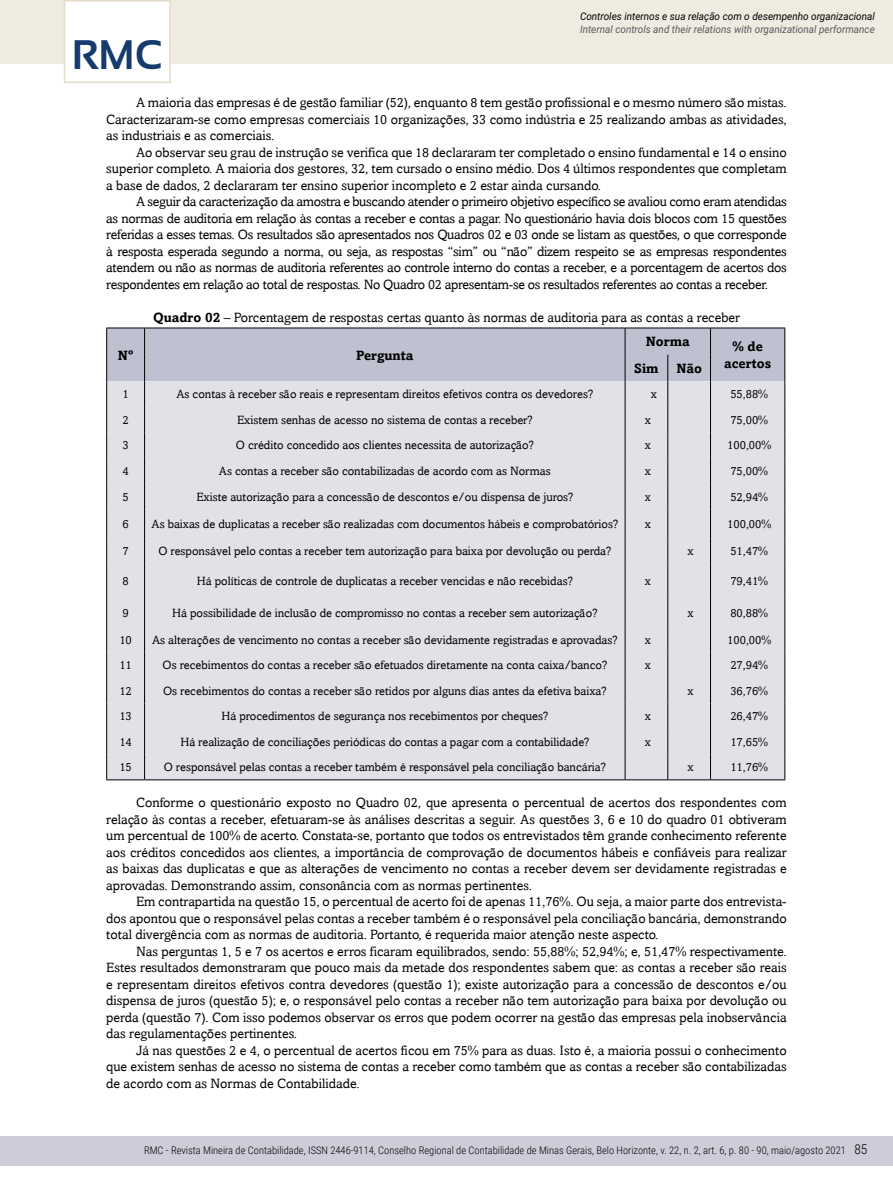
<style>
.page{position:relative;width:893px;height:1191px;background:#fff}
.page>*{position:absolute;margin:0;border:0;box-sizing:border-box;transform-origin:0 0}
.t1{font:700 41.25px "Sansation";color:#143b6b}
.t2{font:13.5px/16.5px "Amasis";color:#000;text-align:justify}
.t3{font:700 13.5px/16.2px "Amasis";color:#000;text-align:center}
.t4{font:300 13.5px "Roboto Condensed";color:#000}
.t5{font:12px "Amasis";color:#000}
.t6{font:300 10.5px "Roboto Condensed";color:#000}
.t7{font:italic 10.5px "Roboto";color:#58595b;scale:.95 1}
.t8{font:italic 10.5px "Roboto";color:#000;scale:.95 1}
.s1{font-weight:700}
</style>
<div class="page">
<div style="left:0;top:1135px;width:893px;height:30px;background:#cdcdda"></div>
<div style="left:0;top:0;width:893px;height:64px;background:#efebe1"></div>
<div style="left:64px;top:0;width:107px;height:83px;background:#fff;border:2px solid #e4dcca"></div>
<div style="left:107px;top:564px;width:677px;height:215px;background:#e1e1e8"></div>
<hr style="left:144px;top:564px;width:1px;height:34px;background:#000">
<hr style="left:625px;top:564px;width:1px;height:34px;background:#000">
<hr style="left:667px;top:564px;width:1px;height:34px;background:#000">
<svg style="left:625px;top:598px;width:1px;height:181px"></svg>
<svg style="left:667px;top:598px;width:1px;height:181px"></svg>
<hr style="left:106px;top:564px;width:1px;height:34px;background:#000">
<svg style="left:106px;top:328px;width:679px;height:236px;background:#d7d7e0"></svg>
<hr style="left:710px;top:564px;width:1px;height:34px;background:#000">
<hr style="left:784px;top:564px;width:1px;height:34px;background:#000">
<svg style="left:106px;top:598px;width:1px;height:181px"></svg>
<hr style="left:106px;top:779px;width:39px;height:1px;background:#000">
<svg style="left:144px;top:598px;width:1px;height:181px"></svg>
<hr style="left:145px;top:779px;width:480px;height:1px;background:#000">
<hr style="left:625px;top:779px;width:43px;height:1px;background:#000">
<hr style="left:668px;top:779px;width:42px;height:1px;background:#000">
<svg style="left:710px;top:598px;width:1px;height:181px"></svg>
<svg style="left:784px;top:598px;width:1px;height:181px"></svg>
<hr style="left:710px;top:779px;width:75px;height:1px;background:#000">
<p class="t8" style="left:580px;top:9px;width:312px">Controles internos e sua relação com o desempenho organizacional</p>
<p class="t7" style="left:580px;top:22px;width:312px">Internal controls and their relations with organizational performance</p>
<h1 class="t1" style="left:72px;top:32px;width:92px">RMC</h1>
<p class="t2" style="left:106px;top:94px;width:682px;text-indent:30px">A maioria das empresas é de gestão familiar (52), enquanto 8 tem gestão profissional e o mesmo número são mistas.<br>Caracterizaram-se como empresas comerciais 10 organizações, 33 como indústria e 25 realizando ambas as atividades, as industriais e as comerciais.</p>
<p class="t2" style="left:106px;top:144px;width:682px;text-indent:30px">Ao observar seu grau de instrução se verifica que 18 declararam ter completado o ensino fundamental e 14 o ensino superior completo. A maioria dos gestores, 32, tem cursado o ensino médio. Dos 4 últimos respondentes que completam a base de dados, 2 declararam ter ensino superior incompleto e 2 estar ainda cursando.</p>
<p class="t2" style="left:106px;top:193px;width:682px;text-indent:30px">A seguir da caracterização da amostra e buscando atender o primeiro objetivo específico se avaliou como eram atendidas as normas de auditoria em relação às contas a receber e contas a pagar. No questionário havia dois blocos com 15 questões referidas a esses temas. Os resultados são apresentados nos Quadros 02 e 03 onde se listam as questões, o que corresponde à resposta esperada segundo a norma, ou seja, as respostas “sim” ou “não” dizem respeito se as empresas respondentes atendem ou não as normas de auditoria referentes ao controle interno do contas a receber, e a porcentagem de acertos dos respondentes em relação ao total de respostas. No Quadro 02 apresentam-se os resultados referentes ao contas a receber.</p>
<p class="t2" style="left:153px;top:309px;width:588px"><span class="s1">Quadro 02</span> – Porcentagem de respostas certas quanto às normas de auditoria para as contas a receber</p>
<p class="t3" style="left:118px;top:346px;width:17px">Nº</p>
<p class="t3" style="left:356px;top:346px;width:59px">Pergunta</p>
<p class="t3" style="left:646px;top:333px;width:45px">Norma</p>
<p class="t3" style="left:724px;top:338px;width:49px">% de acertos</p>
<p class="t3" style="left:634px;top:360px;width:26px">Sim</p>
<p class="t3" style="left:676px;top:360px;width:27px">Não</p>
<p class="t5" style="left:122px;top:387px;width:8px">1</p>
<p class="t5" style="left:177px;top:387px;width:418px">As contas à receber são reais e representam direitos efetivos contra os devedores?</p>
<p class="t5" style="left:651px;top:387px;width:8px">x</p>
<p class="t5" style="left:730px;top:387px;width:39px">55,88%</p>
<p class="t5" style="left:122px;top:413px;width:8px">2</p>
<p class="t5" style="left:237px;top:413px;width:297px">Existem senhas de acesso no sistema de contas a receber?</p>
<p class="t5" style="left:645px;top:413px;width:8px">x</p>
<p class="t5" style="left:730px;top:413px;width:39px">75,00%</p>
<p class="t5" style="left:122px;top:438px;width:8px">3</p>
<p class="t5" style="left:236px;top:438px;width:300px">O crédito concedido aos clientes necessita de autorização?</p>
<p class="t5" style="left:645px;top:438px;width:8px">x</p>
<p class="t5" style="left:727px;top:438px;width:45px">100,00%</p>
<p class="t5" style="left:123px;top:464px;width:8px">4</p>
<p class="t5" style="left:219px;top:464px;width:333px">As contas a receber são contabilizadas de acordo com as Normas</p>
<p class="t5" style="left:645px;top:464px;width:8px">x</p>
<p class="t5" style="left:730px;top:464px;width:39px">75,00%</p>
<p class="t5" style="left:123px;top:490px;width:8px">5</p>
<p class="t5" style="left:196px;top:490px;width:378px">Existe autorização para a concessão de descontos e/ou dispensa de juros?</p>
<p class="t5" style="left:645px;top:490px;width:8px">x</p>
<p class="t5" style="left:730px;top:490px;width:39px">52,94%</p>
<p class="t5" style="left:123px;top:517px;width:8px">6</p>
<p class="t5" style="left:152px;top:517px;width:468px">As baixas de duplicatas a receber são realizadas com documentos hábeis e comprobatórios?</p>
<p class="t5" style="left:645px;top:517px;width:8px">x</p>
<p class="t5" style="left:727px;top:517px;width:45px">100,00%</p>
<p class="t5" style="left:123px;top:544px;width:8px">7</p>
<p class="t5" style="left:158px;top:544px;width:454px">O responsável pelo contas a receber tem autorização para baixa por devolução ou perda?</p>
<p class="t5" style="left:688px;top:544px;width:8px">x</p>
<p class="t5" style="left:730px;top:544px;width:39px">51,47%</p>
<p class="t5" style="left:122px;top:574px;width:8px">8</p>
<p class="t5" style="left:197px;top:574px;width:377px">Há políticas de controle de duplicatas a receber vencidas e não recebidas?</p>
<p class="t5" style="left:645px;top:574px;width:8px">x</p>
<p class="t5" style="left:730px;top:574px;width:39px">79,41%</p>
<p class="t5" style="left:122px;top:605px;width:8px">9</p>
<p class="t5" style="left:172px;top:605px;width:427px">Há possibilidade de inclusão de compromisso no contas a receber sem autorização?</p>
<p class="t5" style="left:688px;top:605px;width:8px">x</p>
<p class="t5" style="left:730px;top:605px;width:39px">80,88%</p>
<p class="t5" style="left:119px;top:633px;width:14px">10</p>
<p class="t5" style="left:152px;top:633px;width:467px">As alterações de vencimento no contas a receber são devidamente registradas e aprovadas?</p>
<p class="t5" style="left:645px;top:633px;width:8px">x</p>
<p class="t5" style="left:727px;top:633px;width:45px">100,00%</p>
<p class="t5" style="left:119px;top:658px;width:14px">11</p>
<p class="t5" style="left:163px;top:658px;width:446px">Os recebimentos do contas a receber são efetuados diretamente na conta caixa/banco?</p>
<p class="t5" style="left:645px;top:658px;width:8px">x</p>
<p class="t5" style="left:730px;top:658px;width:39px">27,94%</p>
<p class="t5" style="left:119px;top:684px;width:14px">12</p>
<p class="t5" style="left:163px;top:684px;width:445px">Os recebimentos do contas a receber são retidos por alguns dias antes da efetiva baixa?</p>
<p class="t5" style="left:688px;top:684px;width:8px">x</p>
<p class="t5" style="left:730px;top:684px;width:39px">36,76%</p>
<p class="t5" style="left:119px;top:709px;width:14px">13</p>
<p class="t5" style="left:222px;top:709px;width:328px">Há procedimentos de segurança nos recebimentos por cheques?</p>
<p class="t5" style="left:645px;top:709px;width:8px">x</p>
<p class="t5" style="left:730px;top:709px;width:39px">26,47%</p>
<p class="t5" style="left:119px;top:735px;width:14px">14</p>
<p class="t5" style="left:180px;top:735px;width:410px">Há realização de conciliações periódicas do contas a pagar com a contabilidade?</p>
<p class="t5" style="left:645px;top:735px;width:8px">x</p>
<p class="t5" style="left:730px;top:735px;width:39px">17,65%</p>
<p class="t5" style="left:119px;top:760px;width:14px">15</p>
<p class="t5" style="left:164px;top:760px;width:444px">O responsável pelas contas a receber também é responsável pela conciliação bancária?</p>
<p class="t5" style="left:688px;top:760px;width:8px">x</p>
<p class="t5" style="left:730px;top:760px;width:39px">11,76%</p>
<p class="t2" style="left:106px;top:794px;width:682px;text-indent:30px">Conforme o questionário exposto no Quadro 02, que apresenta o percentual de acertos dos respondentes com relação às contas a receber, efetuaram-se às análises descritas a seguir. As questões 3, 6 e 10 do quadro 01 obtiveram um percentual de 100% de acerto. Constata-se, portanto que todos os entrevistados têm grande conhecimento referente aos créditos concedidos aos clientes, a importância de comprovação de documentos hábeis e confiáveis para realizar as baixas das duplicatas e que as alterações de vencimento no contas a receber devem ser devidamente registradas e aprovadas. Demonstrando assim, consonância com as normas pertinentes.</p>
<p class="t2" style="left:106px;top:893px;width:682px;text-indent:30px">Em contrapartida na questão 15, o percentual de acerto foi de apenas 11,76%. Ou seja, a maior parte dos entrevista&shy;dos apontou que o responsável pelas contas a receber também é o responsável pela conciliação bancária, demonstrando total divergência com as normas de auditoria. Portanto, é requerida maior atenção neste aspecto.</p>
<p class="t2" style="left:106px;top:942px;width:682px;text-indent:30px">Nas perguntas 1, 5 e 7 os acertos e erros ficaram equilibrados, sendo: 55,88%; 52,94%; e, 51,47% respectivamente.<br>Estes resultados demonstraram que pouco mais da metade dos respondentes sabem que: as contas a receber são reais e representam direitos efetivos contra devedores (questão 1); existe autorização para a concessão de descontos e/ou dispensa de juros (questão 5); e, o responsável pelo contas a receber não tem autorização para baixa por devolução ou perda (questão 7). Com isso podemos observar os erros que podem ocorrer na gestão das empresas pela inobservância das regulamentações pertinentes.</p>
<p class="t2" style="left:106px;top:1041px;width:682px;text-indent:30px">Já nas questões 2 e 4, o percentual de acertos ficou em 75% para as duas. Isto é, a maioria possui o conhecimento que existem senhas de acesso no sistema de contas a receber como também que as contas a receber são contabilizadas de acordo com as Normas de Contabilidade.</p>
<p class="t6" style="left:144px;top:1143px;width:703px">RMC - Revista Mineira de Contabilidade, ISSN 2446-9114, Conselho Regional de Contabilidade de Minas Gerais, Belo Horizonte, v. 22, n. 2, art. 6, p. 80 - 90, maio/agosto 2021</p>
<p class="t4" style="left:854px;top:1140px;width:15px">85</p>
</div>
